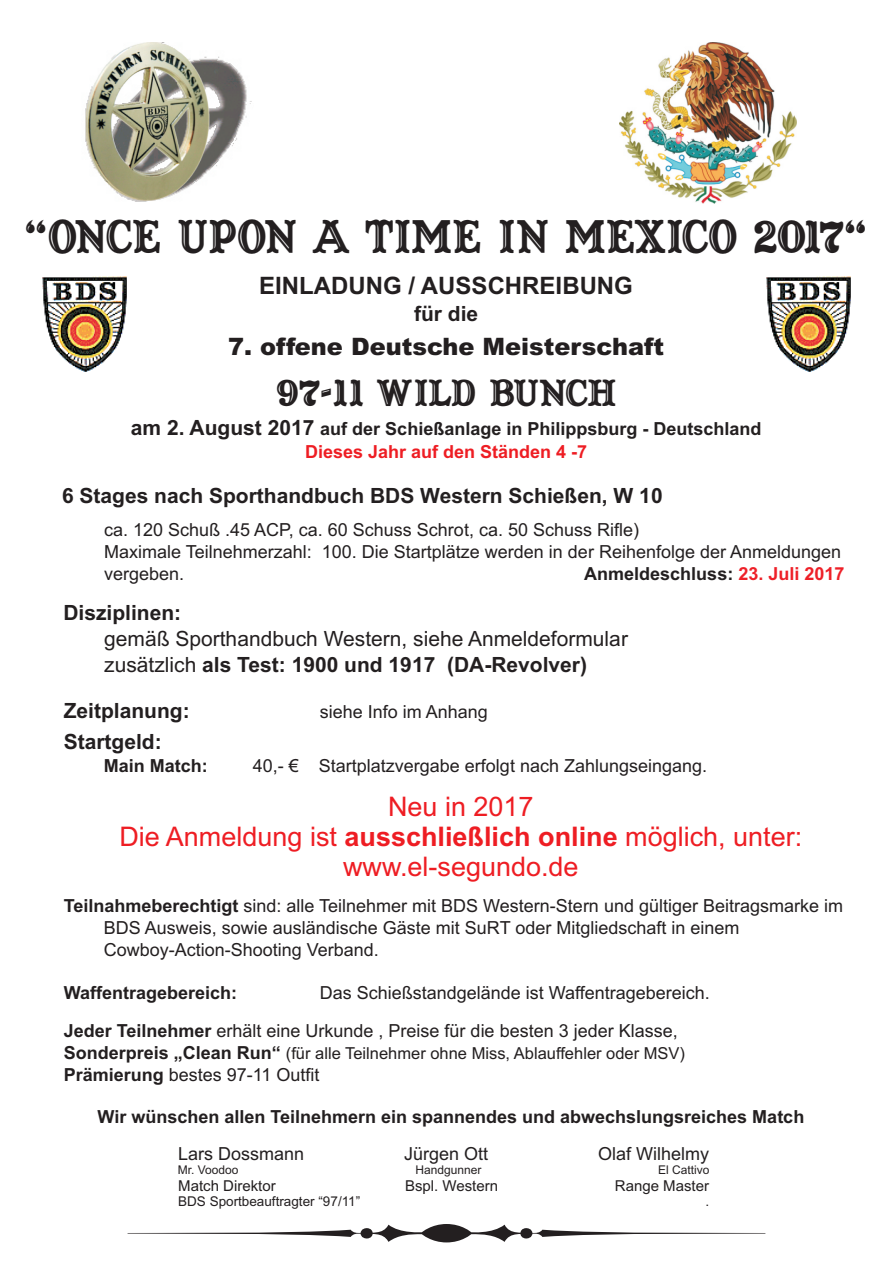
<style>
.page{position:relative;width:893px;height:1263px;background:#fff}
.page>*{position:absolute;margin:0;border:0;box-sizing:border-box;transform-origin:0 0}
.t1{font:45px "Captain Howdy";color:#231f20;scale:.95 1}
.t2{font:36px "Captain Howdy";color:#231f20}
.t3{font:27px/30.2px "Arial";color:#ee1d23;text-align:center}
.t4{font:900 24px "Arial";color:#231f20}
.t5{font:700 24px "Arial";color:#231f20}
.t6{font:21px/25.8px "Arial";color:#231f20}
.t7{font:700 21px "Arial";color:#231f20}
.t8{font:18px/22px "Arial";color:#231f20}
.t9{font:700 18px/22.8px "Arial";color:#231f20;text-align:center}
.t10{font:16.5px "Arial";color:#231f20}
.t11{font:15px "Arial";color:#231f20}
.t12{font:13.5px "Arial";color:#231f20}
.t13{font:12px "Arial";color:#231f20}
.s1{font-size:48px}
.s2{font-size:39px}
.s3{font-size:21px}
.s4{color:#ee1d23}
.s5{color:#ee2028}
.s6{font-weight:700}
.s7{font-weight:700;font-size:18px}
</style>
<div class="page">
<img style="left:85px;top:56px;width:167px;height:146px">
<img style="left:766px;top:276px;width:85px;height:96px">
<svg style="left:128px;top:1224px;width:637px;height:18px"></svg>
<img style="left:42px;top:276px;width:85px;height:96px">
<img style="left:620px;top:42px;width:177px;height:161px">
<img style="left:86px;top:43px;width:123px;height:157px">
<h1 class="t1" style="left:24px;top:208px;width:890px">“ONCE UPON A TIME IN MEXICO <span class="s1">2017</span>“</h1>
<h3 class="t5" style="left:259px;top:277px;width:375px">EINLADUNG / AUSSCHREIBUNG</h3>
<p class="t7" style="left:414px;top:305px;width:66px">für die</p>
<h3 class="t4" style="left:228px;top:337px;width:437px">7. offene Deutsche Meisterschaft</h3>
<h2 class="t2" style="left:276px;top:370px;width:342px"><span class="s2">97-11</span> WILD BUNCH</h2>
<p class="t9" style="left:131px;top:419px;width:632px"><span class="s3">am 2. August 2017</span> auf der Schießanlage in Philippsburg - Deutschland<br><span class="s4">Dieses Jahr auf den Ständen 4 -7</span></p>
<p class="t7" style="left:62px;top:488px;width:602px">6 Stages nach Sporthandbuch BDS Western Schießen, W 10</p>
<p class="t8" style="left:104px;top:520px;width:739px">ca. 120 Schuß .45 ACP, ca. 60 Schuss Schrot, ca. 50 Schuss Rifle)<br>Maximale Teilnehmerzahl: 100. Die Startplätze werden in der Reihenfolge der Anmeldungen vergeben.</p>
<p class="t9" style="left:584px;top:564px;width:262px">Anmeldeschluss: <span class="s5">23. Juli 2017</span></p>
<p class="t7" style="left:63px;top:605px;width:119px">Disziplinen:</p>
<p class="t6" style="left:104px;top:628px;width:525px">gemäß Sporthandbuch Western, siehe Anmeldeformular zusätzlich <span class="s6">als Test: 1900 und 1917 (DA-Revolver)</span></p>
<p class="t7" style="left:64px;top:703px;width:127px">Zeitplanung:</p>
<p class="t8" style="left:320px;top:702px;width:170px">siehe Info im Anhang</p>
<p class="t7" style="left:64px;top:734px;width:100px">Startgeld:</p>
<p class="t9" style="left:104px;top:756px;width:106px">Main Match:</p>
<p class="t8" style="left:253px;top:756px;width:456px">40,- € Startplatzvergabe erfolgt nach Zahlungseingang.</p>
<h3 class="t3" style="left:119px;top:793px;width:684px">Neu in 2017<br>Die Anmeldung ist <span class="s6">ausschließlich online</span> möglich, unter: www.el-segundo.de</h3>
<p class="t8" style="left:104px;top:896px;width:741px;text-indent:-40px"><span class="s6">Teilnahmeberechtigt</span> sind: alle Teilnehmer mit BDS Western-Stern und gültiger Beitragsmarke im<br>BDS Ausweis, sowie ausländische Gäste mit SuRT oder Mitgliedschaft in einem<br>Cowboy-Action-Shooting Verband.</p>
<p class="t9" style="left:64px;top:983px;width:175px">Waffentragebereich:</p>
<p class="t8" style="left:320px;top:984px;width:392px">Das Schießstandgelände ist Waffentragebereich.</p>
<p class="t8" style="left:64px;top:1021px;width:615px"><span class="s6">Jeder Teilnehmer</span> erhält eine Urkunde , Preise für die besten 3 jeder Klasse,</p>
<p class="t10" style="left:64px;top:1047px;width:623px"><span class="s7">Sonderpreis „Clean Run“</span> (für alle Teilnehmer ohne Miss, Ablauffehler oder MSV)</p>
<p class="t8" style="left:64px;top:1065px;width:257px"><span class="s6">Prämierung</span> bestes 97-11 Outfit</p>
<p class="t9" style="left:98px;top:1106px;width:708px">Wir wünschen allen Teilnehmern ein spannendes und abwechslungsreiches Match</p>
<p class="t8" style="left:178px;top:1144px;width:128px">Lars Dossmann</p>
<p class="t13" style="left:178px;top:1166px;width:62px">Mr. Voodoo</p>
<p class="t13" style="left:415px;top:1166px;width:68px">Handgunner</p>
<p class="t13" style="left:658px;top:1166px;width:53px">El Cattivo</p>
<p class="t11" style="left:178px;top:1180px;width:99px">Match Direktor</p>
<p class="t11" style="left:405px;top:1180px;width:95px">Bspl. Western</p>
<p class="t11" style="left:615px;top:1180px;width:96px">Range Master</p>
<p class="t12" style="left:178px;top:1196px;width:184px">BDS Sportbeauftragter “97/11”</p>
<p class="t12" style="left:706px;top:1196px;width:5px">.</p>
<p class="t8" style="left:404px;top:1144px;width:86px">Jürgen Ott</p>
<p class="t8" style="left:598px;top:1144px;width:113px">Olaf Wilhelmy</p>
</div>
